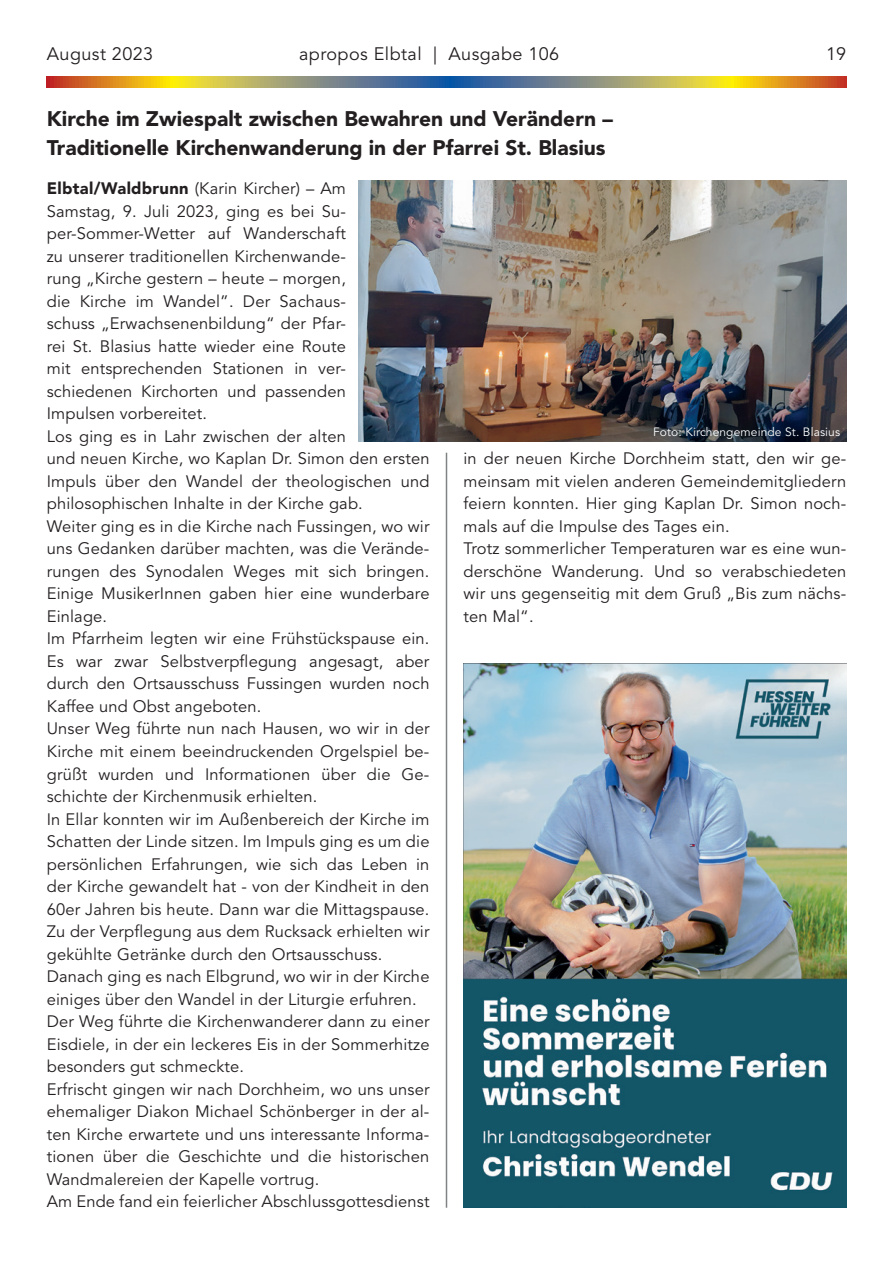
<style>
.page{position:relative;width:893px;height:1263px;background:#fff}
.page>*{position:absolute;margin:0;border:0;box-sizing:border-box;transform-origin:0 0}
.t1{font:900 21px/28.5px "Avenir LT Std";color:#231f20}
.t2{font:18px "Avenir LT Std";letter-spacing:.025em;color:#231f20}
.t3{font:16.5px/22.5px "Avenir LT Std";letter-spacing:.01em;color:#231f20}
.t4{font:12px "Avenir LT Std";letter-spacing:.01em;color:#fff}
.s1{font-weight:900}
</style>
<div class="page">
<svg style="left:47px;top:77px;width:799px;height:10px;background:#a3935b"></svg>
<hr style="left:446px;top:453px;width:1px;height:755px;background:#808285">
<img style="left:359px;top:180px;width:487px;height:262px">
<img style="left:464px;top:663px;width:382px;height:545px">
<p class="t2" style="left:47px;top:44px;width:108px">August 2023</p>
<p class="t2" style="left:299px;top:44px;width:262px">apropos Elbtal | Ausgabe 106</p>
<p class="t2" style="left:826px;top:44px;width:22px">19</p>
<p class="t1" style="left:47px;top:105px;width:568px">Kirche im Zwiespalt zwischen Bewahren und Verändern –<br>Traditionelle Kirchenwanderung in der Pfarrei St. Blasius</p>
<p class="t3" style="left:47px;top:178px;width:384px"><span class="s1">Elbtal/Waldbrunn</span> (Karin Kircher) – Am<br>Samstag, 9. Juli 2023, ging es bei Su&shy;per-Sommer-Wetter auf Wanderschaft<br>zu unserer traditionellen Kirchenwande-<br>rung „Kirche gestern – heute – morgen,<br>die Kirche im Wandel”. Der Sachaus-<br>schuss „Erwachsenenbildung“ der Pfar-<br>rei St. Blasius hatte wieder eine Route<br>mit entsprechenden Stationen in ver&shy;schiedenen Kirchorten und passenden<br>Impulsen vorbereitet.<br>Los ging es in Lahr zwischen der alten<br>und neuen Kirche, wo Kaplan Dr. Simon den ersten Impuls über den Wandel der theologischen und philosophischen Inhalte in der Kirche gab.<br>Weiter ging es in die Kirche nach Fussingen, wo wir uns Gedanken darüber machten, was die Verände&shy;rungen des Synodalen Weges mit sich bringen.<br>Einige MusikerInnen gaben hier eine wunderbare Einlage.<br>Im Pfarrheim legten wir eine Frühstückspause ein.<br>Es war zwar Selbstverpflegung angesagt, aber durch den Ortsausschuss Fussingen wurden noch Kaffee und Obst angeboten.<br>Unser Weg führte nun nach Hausen, wo wir in der Kirche mit einem beeindruckenden Orgelspiel be&shy;grüßt wurden und Informationen über die Ge&shy;schichte der Kirchenmusik erhielten.<br>In Ellar konnten wir im Außenbereich der Kirche im Schatten der Linde sitzen. Im Impuls ging es um die persönlichen Erfahrungen, wie sich das Leben in der Kirche gewandelt hat - von der Kindheit in den 60er Jahren bis heute. Dann war die Mittagspause.<br>Zu der Verpflegung aus dem Rucksack erhielten wir gekühlte Getränke durch den Ortsausschuss.<br>Danach ging es nach Elbgrund, wo wir in der Kirche einiges über den Wandel in der Liturgie erfuhren.<br>Der Weg führte die Kirchenwanderer dann zu einer Eisdiele, in der ein leckeres Eis in der Sommerhitze besonders gut schmeckte.<br>Erfrischt gingen wir nach Dorchheim, wo uns unser ehemaliger Diakon Michael Schönberger in der al&shy;ten Kirche erwartete und uns interessante Informa&shy;tionen über die Geschichte und die historischen Wandmalereien der Kapelle vortrug.<br>Am Ende fand ein feierlicher Abschlussgottesdienst</p>
<p class="t4" style="left:653px;top:425px;width:188px">Foto: Kirchengemeinde St. Blasius</p>
<p class="t3" style="left:463px;top:448px;width:384px">in der neuen Kirche Dorchheim statt, den wir ge&shy;meinsam mit vielen anderen Gemeindemitgliedern feiern konnten. Hier ging Kaplan Dr. Simon noch&shy;mals auf die Impulse des Tages ein.<br>Trotz sommerlicher Temperaturen war es eine wun&shy;derschöne Wanderung. Und so verabschiedeten wir uns gegenseitig mit dem Gruß „Bis zum nächs&shy;ten Mal“.</p>
</div>
